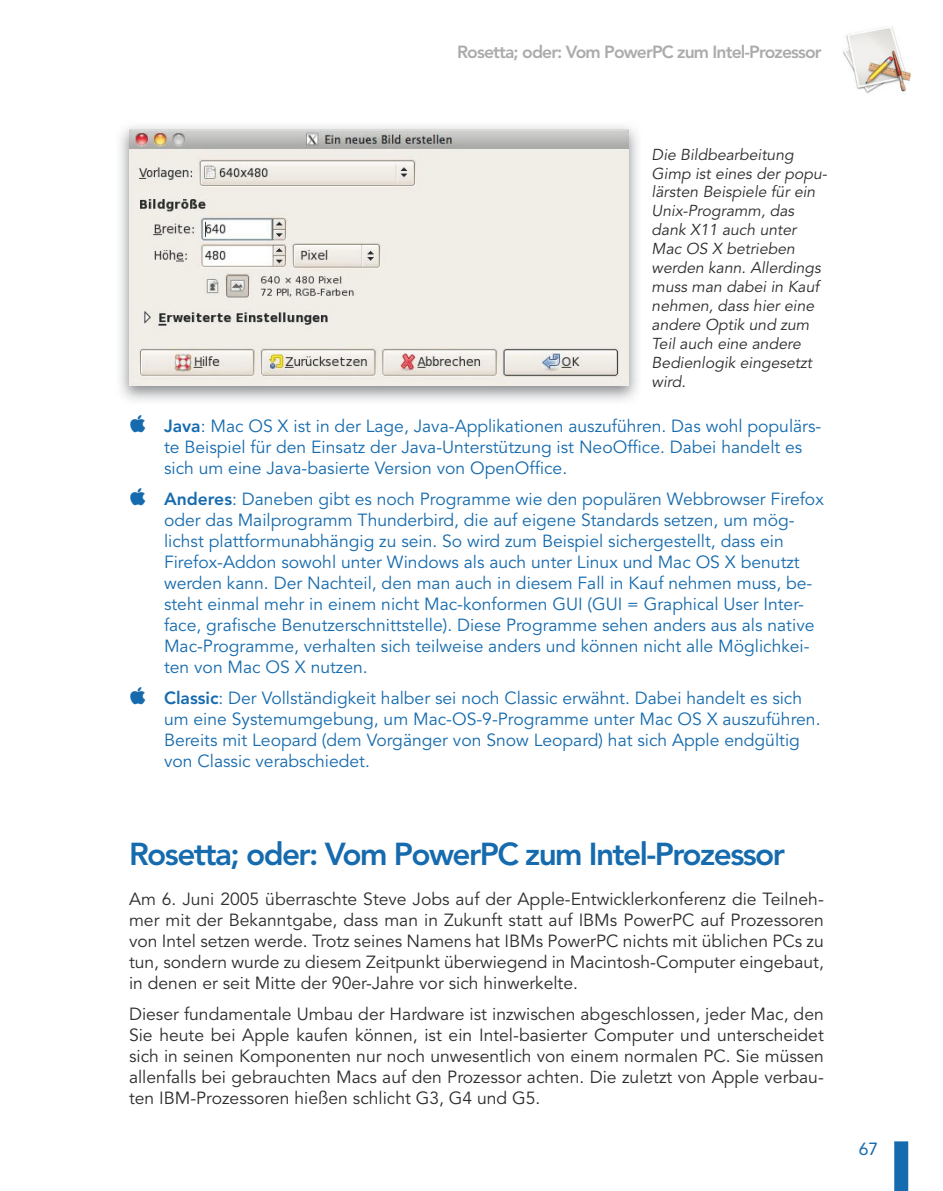
<style>
.page{position:relative;width:943px;height:1191px;background:#fff}
.page>*{position:absolute;margin:0;border:0;box-sizing:border-box;transform-origin:0 0}
.t1{font:800 31.5px "Avenir";letter-spacing:-.05em;color:#166bae}
.t2{font:17.5px/21px "Avenir";color:#166bae}
.t3{font:17.5px/21px "Avenir";color:#2d2c2e;text-align:justify}
.t4{font:800 17.5px "Avenir";letter-spacing:-.05em;color:#aaacaa}
.t5{font:17.5px "Avenir";color:#166bae}
.t6{font:italic 15.75px/18.9px "Avenir";color:#2d2c2e}
.s1{font-family:"Lucida Grande"}
.s2{font-weight:800}
</style>
<div class="page">
<div style="left:894px;top:1141px;width:14px;height:50px;background:#166bae"></div>
<img style="left:843px;top:26px;width:67px;height:67px">
<img style="left:119px;top:125px;width:519px;height:276px">
<img style="left:129px;top:129px;width:499px;height:257px">
<p class="t4" style="left:457px;top:42px;width:366px">Rosetta; oder: Vom PowerPC zum Intel-Prozessor</p>
<p class="t6" style="left:651px;top:145px;width:177px">Die Bildbearbeitung<br>Gimp ist eines der popu&shy;lärsten Beispiele für ein<br>Unix-Programm, das dank X11 auch unter<br>Mac OS X betrieben werden kann. Allerdings muss man dabei in Kauf nehmen, dass hier eine andere Optik und zum<br>Teil auch eine andere<br>Bedienlogik eingesetzt wird.</p>
<p class="t2" style="left:164px;top:416px;width:659px;text-indent:-35px"><span class="s1">Ð</span> <span class="s2">Java</span>: Mac OS X ist in der Lage, Java-Applikationen auszuführen. Das wohl populärs&shy;te Beispiel für den Einsatz der Java-Unterstützung ist NeoOffice. Dabei handelt es sich um eine Java-basierte Version von OpenOffice.</p>
<p class="t2" style="left:164px;top:489px;width:661px;text-indent:-35px"><span class="s1">Ð</span> <span class="s2">Anderes</span>: Daneben gibt es noch Programme wie den populären Webbrowser Firefox oder das Mailprogramm Thunderbird, die auf eigene Standards setzen, um mög&shy;lichst plattformunabhängig zu sein. So wird zum Beispiel sichergestellt, dass ein Firefox-Addon sowohl unter Windows als auch unter Linux und Mac OS X benutzt werden kann. Der Nachteil, den man auch in diesem Fall in Kauf nehmen muss, be&shy;steht einmal mehr in einem nicht Mac-konformen GUI (GUI = Graphical User Inter&shy;face, grafische Benutzerschnittstelle). Diese Programme sehen anders aus als native Mac-Programme, verhalten sich teilweise anders und können nicht alle Möglichkei&shy;ten von Mac OS X nutzen.</p>
<p class="t2" style="left:164px;top:688px;width:658px;text-indent:-35px"><span class="s1">Ð</span> <span class="s2">Classic</span>: Der Vollständigkeit halber sei noch Classic erwähnt. Dabei handelt es sich um eine Systemumgebung, um Mac-OS-9-Programme unter Mac OS X auszuführen.<br>Bereits mit Leopard (dem Vorgänger von Snow Leopard) hat sich Apple endgültig von Classic verabschiedet.</p>
<h1 class="t1" style="left:129px;top:835px;width:657px">Rosetta; oder: Vom PowerPC zum Intel-Prozessor</h1>
<p class="t3" style="left:129px;top:889px;width:696px">Am 6. Juni 2005 überraschte Steve Jobs auf der Apple-Entwicklerkonferenz die Teilneh&shy;mer mit der Bekanntgabe, dass man in Zukunft statt auf IBMs PowerPC auf Prozessoren von Intel setzen werde. Trotz seines Namens hat IBMs PowerPC nichts mit üblichen PCs zu tun, sondern wurde zu diesem Zeitpunkt überwiegend in Macintosh-Computer eingebaut, in denen er seit Mitte der 90er-Jahre vor sich hinwerkelte.</p>
<p class="t3" style="left:129px;top:1004px;width:696px">Dieser fundamentale Umbau der Hardware ist inzwischen abgeschlossen, jeder Mac, den Sie heute bei Apple kaufen können, ist ein Intel-basierter Computer und unterscheidet sich in seinen Komponenten nur noch unwesentlich von einem normalen PC. Sie müssen allenfalls bei gebrauchten Macs auf den Prozessor achten. Die zuletzt von Apple verbau&shy;ten IBM-Prozessoren hießen schlicht G3, G4 und G5.</p>
<p class="t5" style="left:858px;top:1138px;width:21px">67</p>
</div>
